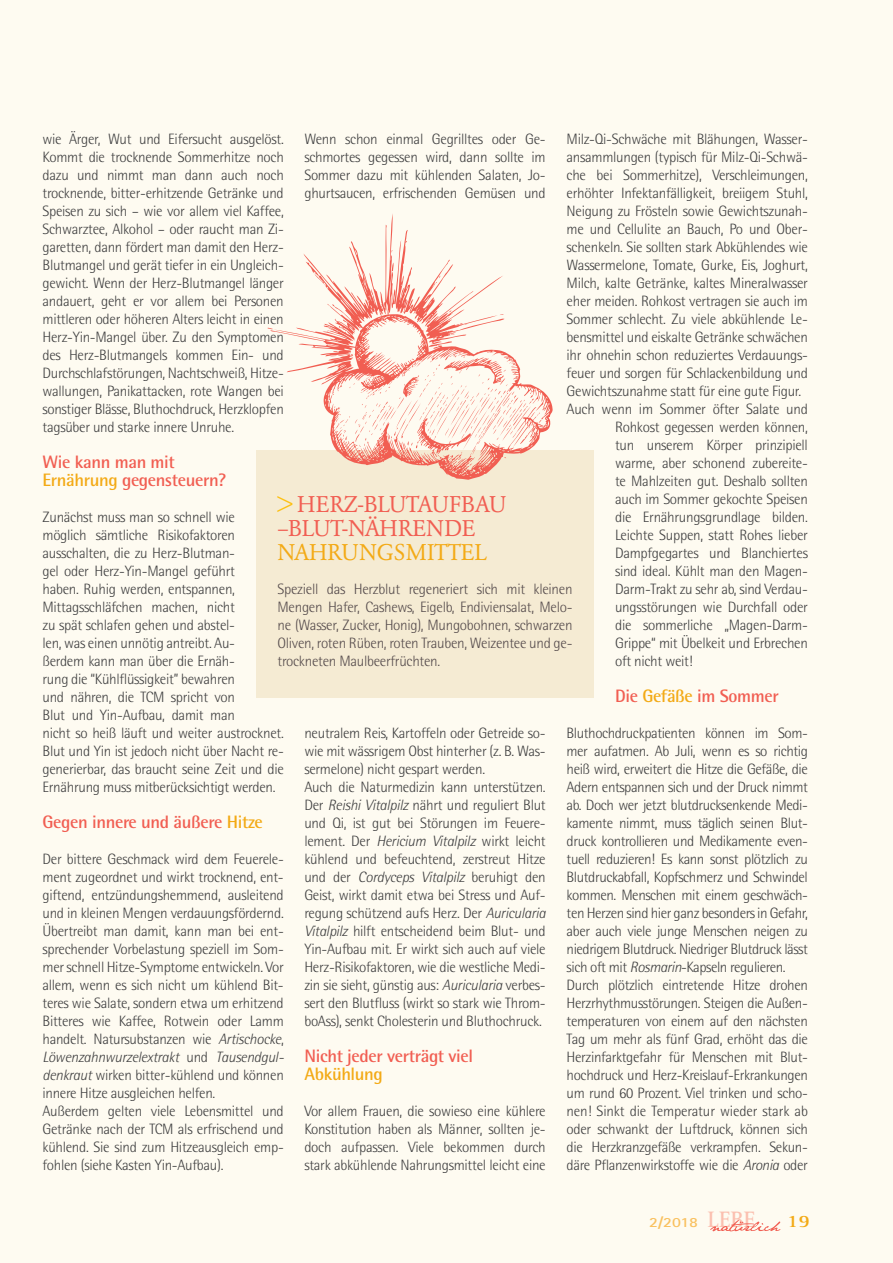
<style>
.page{position:relative;width:893px;height:1263px;background:#fefbf1}
.page>*{position:absolute;margin:0;border:0;box-sizing:border-box;transform-origin:0 0}
.t1{font:22.5px/24px "Garamond BQ";letter-spacing:-.01em;color:#f15e52}
.t2{font:22.5px "Garamond BQ";letter-spacing:-.01em;color:#f3aa16}
.t3{font:700 18px/18px "AT Rotis Semi Sans";letter-spacing:-.02em;color:#f15e52}
.t4{font:700 18px "AT Rotis Semi Sans";letter-spacing:-.02em;color:#f3aa16}
.t5{font:700 17.85px "Rotis Serif";color:#f3aa16;scale:1.18 1}
.t6{font:300 15px/18px "AT Rotis Semi Sans";letter-spacing:-.02em;color:#3e3e3f}
.t7{font:300 15px/18px "AT Rotis Semi Sans";letter-spacing:-.02em;color:#544a4b;text-align:justify}
.t8{font:700 14.1px "AT Rotis Sans Serif";color:#f9c160;scale:1.18 1}
.s1{color:#f3aa16}
.s2{font-style:italic}
.s3{color:#fdc011}
.s4{font-family:"Rotis Serif";font-size:23.1px;color:#fbc0b0}
</style>
<div class="page">
<div style="left:256px;top:451px;width:338px;height:247px;background:#f5ebd3"></div>
<svg style="left:270px;top:214px;width:283px;height:266px"></svg>
<svg style="left:287px;top:230px;width:254px;height:236px"></svg>
<svg style="left:710px;top:1220px;width:70px;height:12px"></svg>
<p class="t6" style="left:43px;top:131px;width:243px;text-align:justify">wie Ärger, Wut und Eifersucht ausgelöst.<br>Kommt die trocknende Sommerhitze noch dazu und nimmt man dann auch noch trocknende, bitter-erhitzende Getränke und Speisen zu sich – wie vor allem viel Kaffee, Schwarztee, Alkohol – oder raucht man Zi&shy;garetten, dann fördert man damit den Herz-Blutmangel und gerät tiefer in ein Ungleich&shy;gewicht. Wenn der Herz-Blutmangel länger andauert, geht er vor allem bei Personen mittleren oder höheren Alters leicht in einen Herz-Yin-Mangel über. Zu den Symptomen des Herz-Blutmangels kommen Ein- und Durchschlafstörungen, Nachtschweiß, Hitze&shy;wallungen, Panikattacken, rote Wangen bei sonstiger Blässe, Bluthochdruck, Herzklopfen tagsüber und starke innere Unruhe.</p>
<p class="t3" style="left:43px;top:455px;width:185px">Wie kann man mit<br><span class="s1">Ernährung</span> gegensteuern?</p>
<p class="t6" style="left:43px;top:509px;width:243px">Zunächst muss man so schnell wie<br>möglich sämtliche Risikofaktoren ausschalten, die zu Herz-Blutman-<br>gel oder Herz-Yin-Mangel geführt<br>haben. Ruhig werden, entspannen, Mittagsschläfchen machen, nicht<br>zu spät schlafen gehen und abstel-<br>len, was einen unnötig antreibt. Au-<br>ßerdem kann man über die Ernäh-<br>rung die “Kühlflüssigkeit” bewahren<br>und nähren, die TCM spricht von<br>Blut und Yin-Aufbau, damit man<br>nicht so heiß läuft und weiter austrocknet.<br>Blut und Yin ist jedoch nicht über Nacht re&shy;generierbar, das braucht seine Zeit und die Ernährung muss mitberücksichtigt werden.</p>
<p class="t3" style="left:43px;top:815px;width:222px">Gegen innere und äußere <span class="s1">Hitze</span></p>
<p class="t6" style="left:43px;top:851px;width:243px">Der bittere Geschmack wird dem Feuerele&shy;ment zugeordnet und wirkt trocknend, ent&shy;giftend, entzündungshemmend, ausleitend und in kleinen Mengen verdauungsfördernd.<br>Übertreibt man damit, kann man bei ent&shy;sprechender Vorbelastung speziell im Som&shy;mer schnell Hitze-Symptome entwickeln. Vor allem, wenn es sich nicht um kühlend Bit&shy;teres wie Salate, sondern etwa um erhitzend Bitteres wie Kaffee, Rotwein oder Lamm handelt. Natursubstanzen wie <span class="s2">Artischocke</span>, <span class="s2">Löwenzahnwurzelextrakt</span> und <span class="s2">Tausendgul&shy;denkraut</span> wirken bitter-kühlend und können innere Hitze ausgleichen helfen.<br>Außerdem gelten viele Lebensmittel und Getränke nach der TCM als erfrischend und kühlend. Sie sind zum Hitzeausgleich emp&shy;fohlen (siehe Kasten Yin-Aufbau).</p>
<p class="t6" style="left:304px;top:131px;width:243px;text-align:justify">Wenn schon einmal Gegrilltes oder Ge&shy;schmortes gegessen wird, dann sollte im Sommer dazu mit kühlenden Salaten, Jo&shy;ghurtsaucen, erfrischenden Gemüsen und</p>
<p class="t6" style="left:567px;top:131px;width:243px">Milz-Qi-Schwäche mit Blähungen, Wasser-</p>
<p class="t6" style="left:567px;top:149px;width:243px">ansammlungen (typisch für Milz-Qi-Schwä-</p>
<p class="t6" style="left:567px;top:167px;width:243px">che bei Sommerhitze), Verschleimungen,</p>
<p class="t6" style="left:567px;top:185px;width:243px">erhöhter Infektanfälligkeit, breiigem Stuhl,</p>
<p class="t6" style="left:567px;top:203px;width:243px">Neigung zu Frösteln sowie Gewichtszunah-</p>
<p class="t6" style="left:567px;top:221px;width:243px">me und Cellulite an Bauch, Po und Ober-</p>
<p class="t6" style="left:567px;top:239px;width:243px">schenkeln. Sie sollten stark Abkühlendes wie</p>
<p class="t6" style="left:567px;top:257px;width:243px">Wassermelone, Tomate, Gurke, Eis, Joghurt,</p>
<p class="t6" style="left:567px;top:275px;width:243px">Milch, kalte Getränke, kaltes Mineralwasser</p>
<p class="t6" style="left:567px;top:293px;width:243px">eher meiden. Rohkost vertragen sie auch im</p>
<p class="t6" style="left:567px;top:311px;width:243px">Sommer schlecht. Zu viele abkühlende Le-</p>
<p class="t6" style="left:567px;top:329px;width:243px">bensmittel und eiskalte Getränke schwächen</p>
<p class="t6" style="left:567px;top:347px;width:243px">ihr ohnehin schon reduziertes Verdauungs-</p>
<p class="t6" style="left:567px;top:365px;width:243px">feuer und sorgen für Schlackenbildung und</p>
<p class="t6" style="left:567px;top:383px;width:236px">Gewichtszunahme statt für eine gute Figur.</p>
<p class="t6" style="left:567px;top:401px;width:243px">Auch wenn im Sommer öfter Salate und</p>
<p class="t6" style="left:615px;top:419px;width:194px">Rohkost gegessen werden können,</p>
<p class="t6" style="left:615px;top:437px;width:194px">tun unserem Körper prinzipiell</p>
<p class="t6" style="left:615px;top:455px;width:194px">warme, aber schonend zubereite-</p>
<p class="t6" style="left:615px;top:473px;width:194px">te Mahlzeiten gut. Deshalb sollten</p>
<p class="t6" style="left:615px;top:491px;width:194px">auch im Sommer gekochte Speisen</p>
<p class="t6" style="left:615px;top:509px;width:194px">die Ernährungsgrundlage bilden.</p>
<p class="t6" style="left:615px;top:527px;width:194px">Leichte Suppen, statt Rohes lieber</p>
<p class="t6" style="left:615px;top:545px;width:194px">Dampfgegartes und Blanchiertes</p>
<p class="t6" style="left:615px;top:563px;width:194px">sind ideal. Kühlt man den Magen-</p>
<p class="t6" style="left:615px;top:581px;width:194px">Darm-Trakt zu sehr ab, sind Verdau-</p>
<p class="t6" style="left:615px;top:599px;width:194px">ungsstörungen wie Durchfall oder</p>
<p class="t6" style="left:615px;top:617px;width:194px">die sommerliche „Magen-Darm-</p>
<p class="t6" style="left:615px;top:635px;width:194px">Grippe“ mit Übelkeit und Erbrechen</p>
<p class="t6" style="left:615px;top:653px;width:79px">oft nicht weit!</p>
<p class="t3" style="left:615px;top:689px;width:165px">Die <span class="s1">Gefäße</span> im Sommer</p>
<p class="t6" style="left:567px;top:725px;width:243px">Bluthochdruckpatienten können im Som&shy;mer aufatmen. Ab Juli, wenn es so richtig heiß wird, erweitert die Hitze die Gefäße, die Adern entspannen sich und der Druck nimmt ab. Doch wer jetzt blutdrucksenkende Medi&shy;kamente nimmt, muss täglich seinen Blut&shy;druck kontrollieren und Medikamente even&shy;tuell reduzieren! Es kann sonst plötzlich zu Blutdruckabfall, Kopfschmerz und Schwindel kommen. Menschen mit einem geschwäch&shy;ten Herzen sind hier ganz besonders in Gefahr, aber auch viele junge Menschen neigen zu niedrigem Blutdruck. Niedriger Blutdruck lässt sich oft mit <span class="s2">Rosmarin</span>-Kapseln regulieren.<br>Durch plötzlich eintretende Hitze drohen Herzrhythmusstörungen. Steigen die Außen&shy;temperaturen von einem auf den nächsten Tag um mehr als fünf Grad, erhöht das die Herzinfarktgefahr für Menschen mit Blut&shy;hochdruck und Herz-Kreislauf-Erkrankungen um rund 60 Prozent. Viel trinken und scho&shy;nen! Sinkt die Temperatur wieder stark ab oder schwankt der Luftdruck, können sich die Herzkranzgefäße verkrampfen. Sekun&shy;däre Pflanzenwirkstoffe wie die <span class="s2">Aronia</span> oder</p>
<h1 class="t1" style="left:278px;top:493px;width:230px"><span class="s3">&gt;</span> HERZ-BLUTAUFBAU –BLUT-NÄHRENDE</h1>
<h1 class="t2" style="left:278px;top:541px;width:211px">NAHRUNGSMITTEL</h1>
<p class="t7" style="left:278px;top:581px;width:297px">Speziell das Herzblut regeneriert sich mit kleinen Mengen Hafer, Cashews, Eigelb, Endiviensalat, Melo&shy;ne (Wasser, Zucker, Honig), Mungobohnen, schwarzen Oliven, roten Rüben, roten Trauben, Weizentee und ge&shy;trockneten Maulbeerfrüchten.</p>
<p class="t6" style="left:304px;top:725px;width:243px">neutralem Reis, Kartoffeln oder Getreide so&shy;wie mit wässrigem Obst hinterher (z. B. Was&shy;sermelone) nicht gespart werden.<br>Auch die Naturmedizin kann unterstützen.<br>Der <span class="s2">Reishi Vitalpilz</span> nährt und reguliert Blut und Qi, ist gut bei Störungen im Feuere&shy;lement. Der <span class="s2">Hericium Vitalpilz</span> wirkt leicht kühlend und befeuchtend, zerstreut Hitze und der <span class="s2">Cordyceps Vitalpilz</span> beruhigt den Geist, wirkt damit etwa bei Stress und Auf&shy;regung schützend aufs Herz. Der <span class="s2">Auricularia Vitalpilz</span> hilft entscheidend beim Blut- und Yin-Aufbau mit. Er wirkt sich auch auf viele Herz-Risikofaktoren, wie die westliche Medi&shy;zin sie sieht, günstig aus: <span class="s2">Auricularia</span> verbes&shy;sert den Blutfluss (wirkt so stark wie Throm&shy;boAss), senkt Cholesterin und Bluthochruck.</p>
<p class="t3" style="left:304px;top:1049px;width:170px">Nicht jeder verträgt viel</p>
<p class="t4" style="left:304px;top:1067px;width:80px">Abkühlung</p>
<p class="t6" style="left:304px;top:1103px;width:243px;text-align:justify">Vor allem Frauen, die sowieso eine kühlere Konstitution haben als Männer, sollten je&shy;doch aufpassen. Viele bekommen durch stark abkühlende Nahrungsmittel leicht eine</p>
<p class="t8" style="left:649px;top:1216px;width:91px">2/2018 <span class="s4">LEBE</span></p>
<p class="t5" style="left:787px;top:1210px;width:21px">19</p>
</div>
